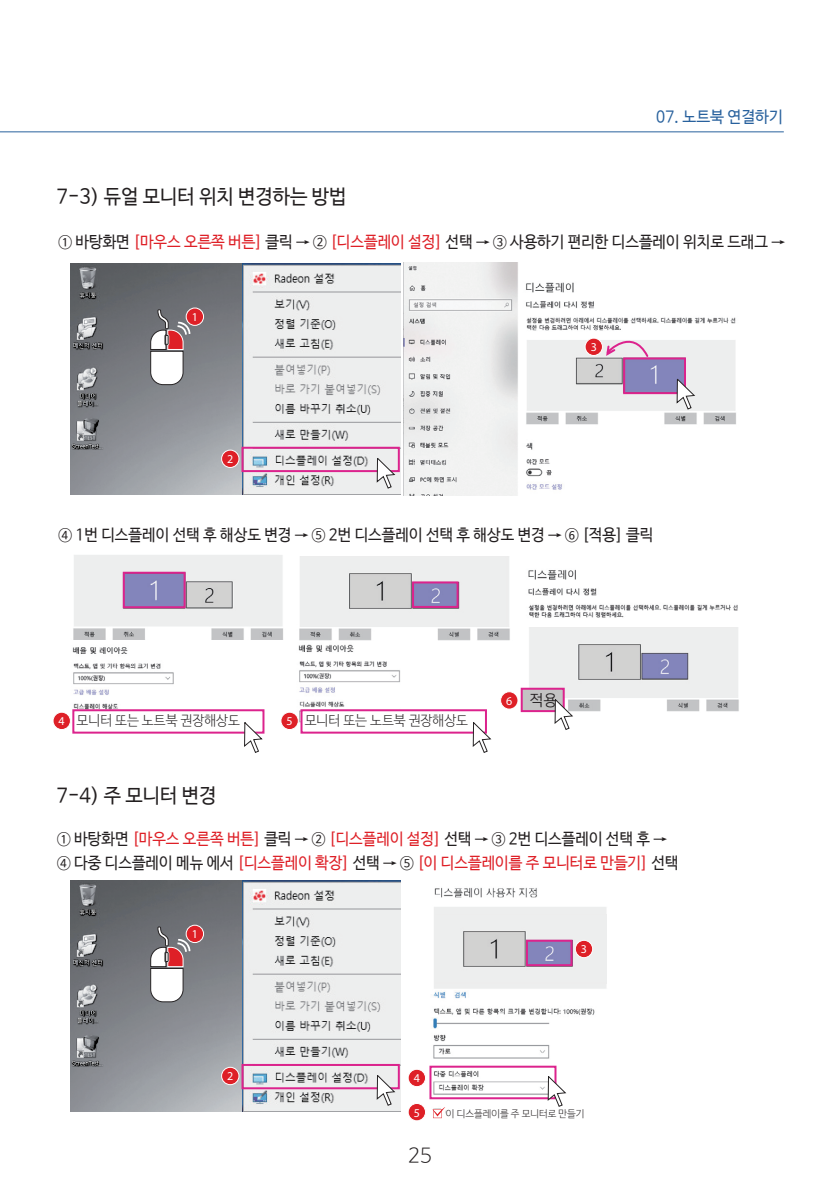
<style>
.page{position:relative;width:840px;height:1191px;background:#fff}
.page>*{position:absolute;margin:0;border:0;box-sizing:border-box;transform-origin:0 0}
.t1{font:20px "Nanum Barun Gothic";color:#231f20}
.t2{font:300 20px "Nanum Barun Gothic";color:#231f20}
.t3{font:16px "Nanum Barun Gothic";color:#231f20;scale:.95 1}
.t4{font:16px/24px "Nanum Barun Gothic";color:#de2027;scale:.95 1}
.t5{font:16px "Nanum Barun Gothic";color:#28619d}
.t6{font:15.4px "Nanum Square OTFR";color:#231f20}
.t7{font:300 14px "Nanum Barun Gothic";color:#231f20;scale:.95 1}
.t8{font:12px "Myriad Pro";color:#fff}
.t9{font:300 10px "Nanum Barun Gothic";color:#231f20}
.s1{color:#de2027}
.s2{font-family:"Myriad Pro";font-weight:400;font-size:12px;color:#fff}
.s3{color:#231f20}
</style>
<div class="page">
<img style="left:70px;top:264px;width:172px;height:230px">
<img style="left:70px;top:881px;width:172px;height:230px">
<img style="left:242px;top:263px;width:159px;height:231px">
<img style="left:242px;top:880px;width:159px;height:231px">
<div style="left:241px;top:447px;width:158px;height:25px;border:2px solid #dc238d"></div>
<div style="left:241px;top:1064px;width:158px;height:25px;border:2px solid #dc238d"></div>
<svg style="left:376px;top:457px;width:20px;height:32px"></svg>
<svg style="left:376px;top:1074px;width:20px;height:32px"></svg>
<svg style="left:150px;top:263px;width:51px;height:123px"></svg>
<svg style="left:150px;top:880px;width:51px;height:122px"></svg>
<div style="left:186px;top:308px;width:17px;height:17px;background:#de2027;border-radius:50%"></div>
<div style="left:185px;top:307px;width:19px;height:19px;border:1px solid #fff;border-radius:50%"></div>
<div style="left:186px;top:925px;width:17px;height:17px;background:#de2027;border-radius:50%"></div>
<div style="left:185px;top:924px;width:19px;height:19px;border:1px solid #fff;border-radius:50%"></div>
<div style="left:221px;top:450px;width:18px;height:17px;background:#de2027;border-radius:50%"></div>
<div style="left:221px;top:449px;width:18px;height:19px;border:1px solid #fff;border-radius:50%"></div>
<div style="left:221px;top:1067px;width:18px;height:17px;background:#de2027;border-radius:50%"></div>
<div style="left:221px;top:1066px;width:18px;height:19px;border:1px solid #fff;border-radius:50%"></div>
<img style="left:298px;top:556px;width:212px;height:167px">
<img style="left:403px;top:263px;width:333px;height:233px">
<img style="left:73px;top:555px;width:210px;height:85px">
<img style="left:72px;top:647px;width:213px;height:81px">
<img style="left:528px;top:569px;width:210px;height:49px">
<img style="left:529px;top:627px;width:210px;height:85px">
<div style="left:521px;top:688px;width:42px;height:22px;background:#c3c3c3"></div>
<div style="left:622px;top:357px;width:63px;height:37px;border:2px solid #dc238d"></div>
<svg style="left:675px;top:378px;width:21px;height:32px"></svg>
<div style="left:72px;top:709px;width:192px;height:24px;background:#fff;border:2px solid #dc238d"></div>
<div style="left:123px;top:572px;width:62px;height:36px;border:2px solid #dc238d"></div>
<div style="left:300px;top:709px;width:186px;height:24px;background:#fff;border:2px solid #dc238d"></div>
<div style="left:520px;top:687px;width:44px;height:25px;border:2px solid #dc238d"></div>
<svg style="left:587px;top:326px;width:62px;height:33px"></svg>
<div style="left:584px;top:338px;width:18px;height:17px;background:#de2027;border-radius:50%"></div>
<div style="left:584px;top:337px;width:18px;height:19px;border:1px solid #fff;border-radius:50%"></div>
<div style="left:53px;top:712px;width:17px;height:17px;background:#de2027;border-radius:50%"></div>
<div style="left:52px;top:711px;width:19px;height:19px;border:1px solid #fff;border-radius:50%"></div>
<div style="left:281px;top:712px;width:17px;height:17px;background:#de2027;border-radius:50%"></div>
<div style="left:280px;top:711px;width:18px;height:19px;border:1px solid #fff;border-radius:50%"></div>
<div style="left:500px;top:691px;width:17px;height:18px;background:#de2027;border-radius:50%"></div>
<div style="left:500px;top:691px;width:18px;height:18px;border:1px solid #fff;border-radius:50%"></div>
<svg style="left:243px;top:721px;width:21px;height:32px"></svg>
<svg style="left:472px;top:721px;width:20px;height:32px"></svg>
<svg style="left:553px;top:698px;width:21px;height:32px"></svg>
<div style="left:412px;top:581px;width:46px;height:27px;border:2px solid #dc238d"></div>
<img style="left:421px;top:887px;width:186px;height:232px">
<div style="left:429px;top:1065px;width:127px;height:34px;border:2px solid #dc238d"></div>
<img style="left:435px;top:914px;width:171px;height:69px">
<div style="left:525px;top:939px;width:47px;height:27px;border:2px solid #dc238d"></div>
<div style="left:575px;top:940px;width:17px;height:17px;background:#de2027;border-radius:50%"></div>
<div style="left:574px;top:939px;width:19px;height:19px;border:1px solid #fff;border-radius:50%"></div>
<div style="left:408px;top:1069px;width:17px;height:17px;background:#de2027;border-radius:50%"></div>
<div style="left:407px;top:1068px;width:19px;height:19px;border:1px solid #fff;border-radius:50%"></div>
<div style="left:445px;top:1109px;width:148px;height:11px;background:#fff"></div>
<svg style="left:547px;top:1075px;width:20px;height:32px"></svg>
<div style="left:408px;top:1103px;width:17px;height:17px;background:#de2027;border-radius:50%"></div>
<div style="left:407px;top:1103px;width:19px;height:18px;border:1px solid #fff;border-radius:50%"></div>
<svg style="left:428px;top:1101px;width:20px;height:18px"></svg>
<hr style="left:0;top:131px;width:783px;height:1px;background:#28619d">
<p class="t5" style="left:656px;top:108px;width:128px">07. 노트북 연결하기</p>
<p class="t1" style="left:57px;top:186px;width:291px">7-3) 듀얼 모니터 위치 변경하는 방법</p>
<p class="t3" style="left:59px;top:233px;width:765px">① 바탕화면 <span class="s1">[마우스 오른쪽 버튼]</span> 클릭 → ② <span class="s1">[디스플레이 설정]</span> 선택 → ③ 사용하기 편리한 디스플레이 위치로 드래그 →</p>
<p class="t8" style="left:192px;top:310px;width:8px">1</p>
<p class="t8" style="left:227px;top:452px;width:8px">2</p>
<p class="t8" style="left:590px;top:340px;width:8px">3</p>
<p class="t3" style="left:59px;top:526px;width:627px">④ 1번 디스플레이 선택 후 해상도 변경 → ⑤ 2번 디스플레이 선택 후 해상도 변경 → ⑥ [적용] 클릭</p>
<p class="t8" style="left:59px;top:714px;width:8px">4</p>
<p class="t7" style="left:286px;top:713px;width:192px"><span class="s2">5</span> 모니터 또는 노트북 권장해상도</p>
<p class="t7" style="left:77px;top:713px;width:173px">모니터 또는 노트북 권장해상도</p>
<p class="t1" style="left:57px;top:784px;width:161px">7-4) 주 모니터 변경</p>
<p class="t8" style="left:506px;top:693px;width:8px">6</p>
<p class="t6" style="left:529px;top:692px;width:29px">적용</p>
<p class="t4" style="left:57px;top:827px;width:655px"><span class="s3">① 바탕화면</span> [마우스 오른쪽 버튼] <span class="s3">클릭 → ②</span> [디스플레이 설정] <span class="s3">선택 → ③ 2번 디스플레이 선택 후 →<br>④ 다중 디스플레이 메뉴 에서</span> [디스플레이 확장] <span class="s3">선택 → ⑤</span> [이 디스플레이를 주 모니터로 만들기] <span class="s3">선택</span></p>
<p class="t8" style="left:192px;top:927px;width:8px">1</p>
<p class="t8" style="left:227px;top:1069px;width:8px">2</p>
<p class="t8" style="left:580px;top:942px;width:8px">3</p>
<p class="t8" style="left:413px;top:1071px;width:8px">4</p>
<p class="t8" style="left:413px;top:1105px;width:8px">5</p>
<p class="t9" style="left:445px;top:1108px;width:140px">이 디스플레이를 주 모니터로 만들기</p>
<p class="t2" style="left:408px;top:1145px;width:25px">25</p>
</div>
